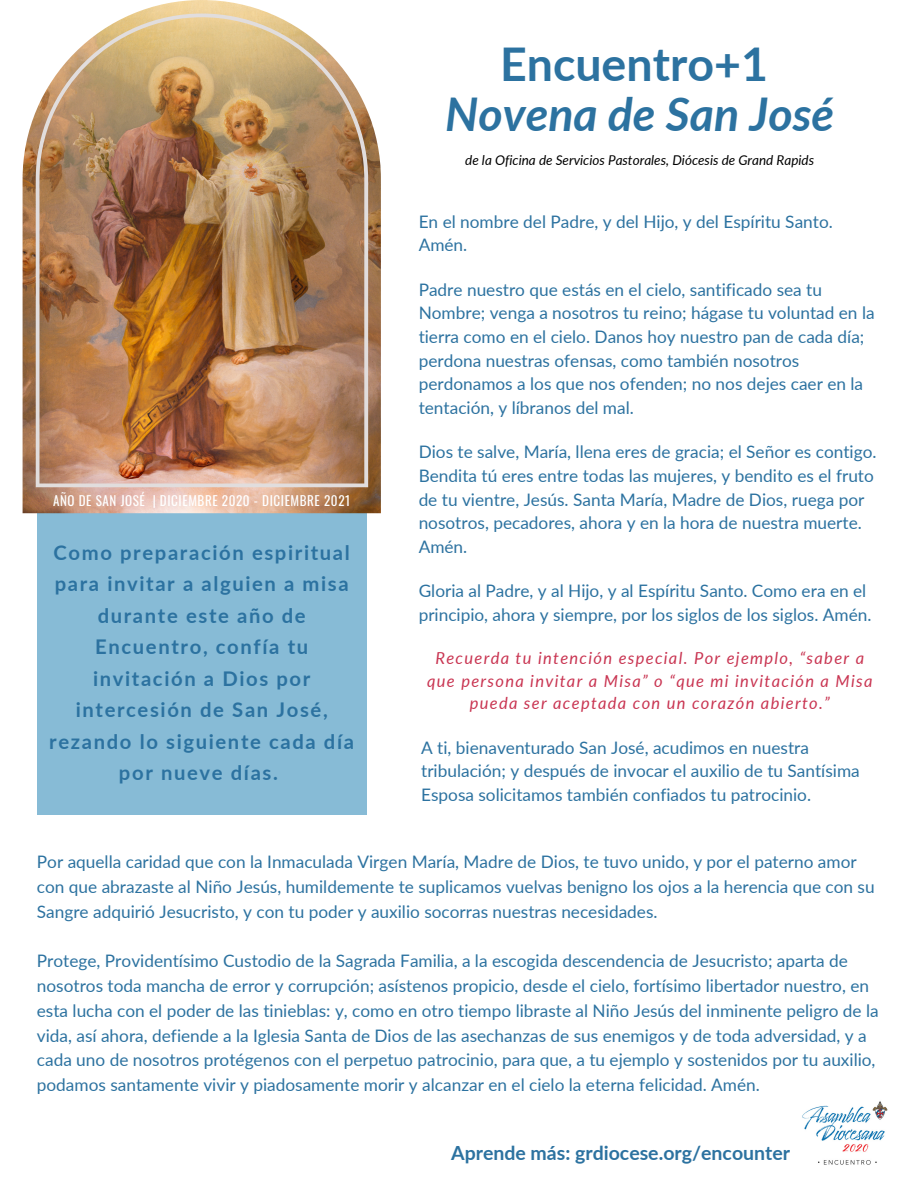
<style>
.page{position:relative;width:918px;height:1188px;background:#fff}
.page>*{position:absolute;margin:0;border:0;box-sizing:border-box;transform-origin:0 0}
.t1{font:italic 700 46.5px "Lato";color:#2c72a0}
.t2{font:700 46.5px "Lato";color:#2c72a0}
.t3{font:700 20.25px/31.5px "Lato";letter-spacing:.08em;color:#2c72a0;text-align:center}
.t4{font:700 19.5px "Lato";color:#2c72a0}
.t5{font:17.25px/23.7px "Lato";color:#2c72a0}
.t6{font:italic 16.5px/22.5px "Lato";letter-spacing:.08em;color:#c93552;text-align:center}
.t7{font:italic 13.5px "Lato";color:#000}
.t8{font:13.05px "Oswald";letter-spacing:.045em;color:#fff}
</style>
<div class="page">
<div style="left:37px;top:493px;width:330px;height:322px;background:#87bbd6"></div>
<img style="left:23px;top:0;width:358px;height:513px">
<img style="left:36px;top:14px;width:332px;height:473px">
<img style="left:802px;top:1101px;width:86px;height:64px">
<p class="t8" style="left:53px;top:490px;width:299px">AÑO DE SAN JOSÉ | DICIEMBRE 2020 - DICIEMBRE 2021</p>
<p class="t3" style="left:49px;top:536px;width:306px">Como preparación espiritual para invitar a alguien a misa durante este año de<br>Encuentro, confía tu invitación a Dios por intercesión de San José, rezando lo siguiente cada día por nueve días.</p>
<p class="t2" style="left:500px;top:35px;width:269px">Encuentro+1</p>
<p class="t1" style="left:445px;top:85px;width:391px">Novena de San José</p>
<p class="t7" style="left:465px;top:152px;width:350px">de la Oficina de Servicios Pastorales, Diócesis de Grand Rapids</p>
<p class="t5" style="left:419px;top:209px;width:416px">En el nombre del Padre, y del Hijo, y del Espíritu Santo.<br>Amén.</p>
<p class="t5" style="left:419px;top:277px;width:457px">Padre nuestro que estás en el cielo, santificado sea tu Nombre; venga a nosotros tu reino; hágase tu voluntad en la tierra como en el cielo. Danos hoy nuestro pan de cada día; perdona nuestras ofensas, como también nosotros perdonamos a los que nos ofenden; no nos dejes caer en la tentación, y líbranos del mal.</p>
<p class="t5" style="left:419px;top:440px;width:459px">Dios te salve, María, llena eres de gracia; el Señor es contigo.<br>Bendita tú eres entre todas las mujeres, y bendito es el fruto de tu vientre, Jesús. Santa María, Madre de Dios, ruega por nosotros, pecadores, ahora y en la hora de nuestra muerte.<br>Amén.</p>
<p class="t5" style="left:419px;top:579px;width:454px">Gloria al Padre, y al Hijo, y al Espíritu Santo. Como era en el principio, ahora y siempre, por los siglos de los siglos. Amén.</p>
<p class="t6" style="left:427px;top:647px;width:447px">Recuerda tu intención especial. Por ejemplo, “saber a que persona invitar a Misa” o “que mi invitación a Misa pueda ser aceptada con un corazón abierto.”</p>
<p class="t5" style="left:421px;top:735px;width:440px">A ti, bienaventurado San José, acudimos en nuestra tribulación; y después de invocar el auxilio de tu Santísima<br>Esposa solicitamos también confiados tu patrocinio.</p>
<p class="t5" style="left:37px;top:849px;width:839px;line-height:24.8px">Por aquella caridad que con la Inmaculada Virgen María, Madre de Dios, te tuvo unido, y por el paterno amor con que abrazaste al Niño Jesús, humildemente te suplicamos vuelvas benigno los ojos a la herencia que con su<br>Sangre adquirió Jesucristo, y con tu poder y auxilio socorras nuestras necesidades.</p>
<p class="t5" style="left:37px;top:948px;width:843px;line-height:24.8px">Protege, Providentísimo Custodio de la Sagrada Familia, a la escogida descendencia de Jesucristo; aparta de nosotros toda mancha de error y corrupción; asístenos propicio, desde el cielo, fortísimo libertador nuestro, en esta lucha con el poder de las tinieblas: y, como en otro tiempo libraste al Niño Jesús del inminente peligro de la vida, así ahora, defiende a la Iglesia Santa de Dios de las asechanzas de sus enemigos y de toda adversidad, y a cada uno de nosotros protégenos con el perpetuo patrocinio, para que, a tu ejemplo y sostenidos por tu auxilio, podamos santamente vivir y piadosamente morir y alcanzar en el cielo la eterna felicidad. Amén.</p>
<p class="t4" style="left:451px;top:1141px;width:341px">Aprende más: grdiocese.org/encounter</p>
</div>
